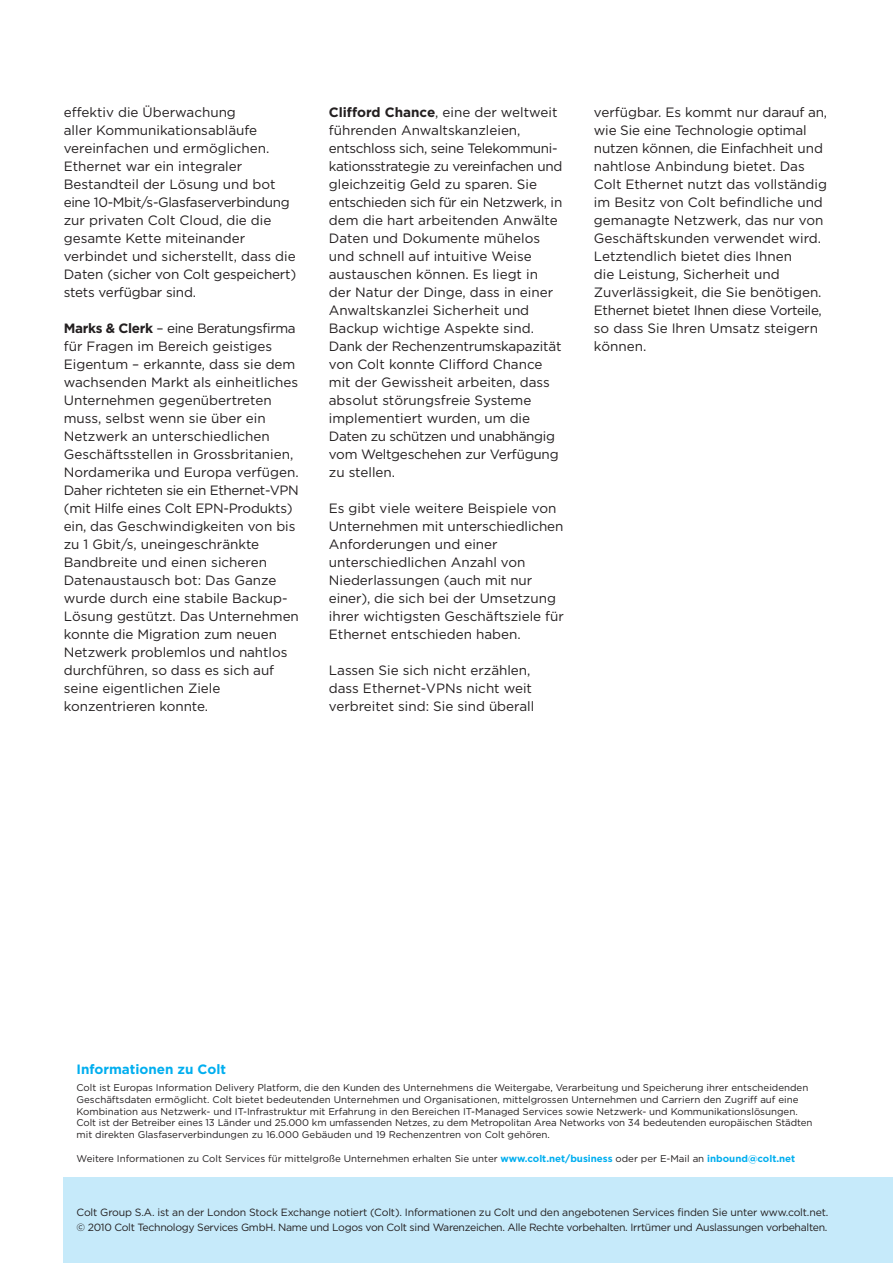
<style>
.page{position:relative;width:893px;height:1263px;background:#fff}
.page>*{position:absolute;margin:0;border:0;box-sizing:border-box;transform-origin:0 0}
.t1{font:13.5px/18px "Gotham";color:#231f20}
.t2{font:700 13.5px "Gotham";color:#00aeef}
.t3{font:10.5px/15px "Gotham";letter-spacing:-.03em;color:#231f20}
.t4{font:9.75px/11.7px "Gotham";color:#231f20}
.s1{font-weight:700}
.s2{font-weight:700;color:#00aeef}
</style>
<div class="page">
<div style="left:64px;top:1178px;width:829px;height:85px;background:#c6eafa"></div>
<p class="t1" style="left:64px;top:103px;width:234px">effektiv die Überwachung<br>aller Kommunikationsabläufe vereinfachen und ermöglichen.<br>Ethernet war ein integraler<br>Bestandteil der Lösung und bot eine 10-Mbit/s-Glasfaserverbindung zur privaten Colt Cloud, die die gesamte Kette miteinander verbindet und sicherstellt, dass die<br>Daten (sicher von Colt gespeichert) stets verfügbar sind.</p>
<p class="t1" style="left:64px;top:319px;width:237px"><span class="s1">Marks &amp; Clerk</span> – eine Beratungsfirma für Fragen im Bereich geistiges<br>Eigentum – erkannte, dass sie dem wachsenden Markt als einheitliches<br>Unternehmen gegenübertreten muss, selbst wenn sie über ein<br>Netzwerk an unterschiedlichen<br>Geschäftsstellen in Grossbritanien,<br>Nordamerika und Europa verfügen.<br>Daher richteten sie ein Ethernet-VPN (mit Hilfe eines Colt EPN-Produkts) ein, das Geschwindigkeiten von bis zu 1 Gbit/s, uneingeschränkte<br>Bandbreite und einen sicheren<br>Datenaustausch bot: Das Ganze wurde durch eine stabile Backup-<br>Lösung gestützt. Das Unternehmen konnte die Migration zum neuen<br>Netzwerk problemlos und nahtlos durchführen, so dass es sich auf seine eigentlichen Ziele konzentrieren konnte.</p>
<p class="t1" style="left:329px;top:103px;width:235px"><span class="s1">Clifford Chance</span>, eine der weltweit führenden Anwaltskanzleien, entschloss sich, seine Telekommuni&shy;kationsstrategie zu vereinfachen und gleichzeitig Geld zu sparen. Sie entschieden sich für ein Netzwerk, in dem die hart arbeitenden Anwälte<br>Daten und Dokumente mühelos und schnell auf intuitive Weise austauschen können. Es liegt in der Natur der Dinge, dass in einer<br>Anwaltskanzlei Sicherheit und<br>Backup wichtige Aspekte sind.<br>Dank der Rechenzentrumskapazität von Colt konnte Clifford Chance mit der Gewissheit arbeiten, dass absolut störungsfreie Systeme implementiert wurden, um die<br>Daten zu schützen und unabhängig vom Weltgeschehen zur Verfügung zu stellen.</p>
<p class="t1" style="left:329px;top:499px;width:237px">Es gibt viele weitere Beispiele von<br>Unternehmen mit unterschiedlichen<br>Anforderungen und einer unterschiedlichen Anzahl von<br>Niederlassungen (auch mit nur einer), die sich bei der Umsetzung ihrer wichtigsten Geschäftsziele für<br>Ethernet entschieden haben.</p>
<p class="t1" style="left:329px;top:661px;width:207px">Lassen Sie sich nicht erzählen, dass Ethernet-VPNs nicht weit verbreitet sind: Sie sind überall</p>
<p class="t1" style="left:594px;top:103px;width:235px">verfügbar. Es kommt nur darauf an, wie Sie eine Technologie optimal nutzen können, die Einfachheit und nahtlose Anbindung bietet. Das<br>Colt Ethernet nutzt das vollständig im Besitz von Colt befindliche und gemanagte Netzwerk, das nur von<br>Geschäftskunden verwendet wird.<br>Letztendlich bietet dies Ihnen<br>die Leistung, Sicherheit und<br>Zuverlässigkeit, die Sie benötigen.<br>Ethernet bietet Ihnen diese Vorteile, so dass Sie Ihren Umsatz steigern können.</p>
<p class="t2" style="left:77px;top:1061px;width:151px">Informationen zu Colt</p>
<p class="t4" style="left:77px;top:1082px;width:737px">Colt ist Europas Information Delivery Platform, die den Kunden des Unternehmens die Weitergabe, Verarbeitung und Speicherung ihrer entscheidenden Geschäftsdaten ermöglicht. Colt bietet bedeutenden Unternehmen und Organisationen, mittelgrossen Unternehmen und Carriern den Zugriff auf eine Kombination aus Netzwerk- und IT-Infrastruktur mit Erfahrung in den Bereichen IT-Managed Services sowie Netzwerk- und Kommunikationslösungen.<br>Colt ist der Betreiber eines 13 Länder und 25.000 km umfassenden Netzes, zu dem Metropolitan Area Networks von 34 bedeutenden europäischen Städten mit direkten Glasfaserverbindungen zu 16.000 Gebäuden und 19 Rechenzentren von Colt gehören.</p>
<p class="t4" style="left:77px;top:1152px;width:720px">Weitere Informationen zu Colt Services für mittelgroße Unternehmen erhalten Sie unter <span class="s2">www.colt.net/business</span> oder per E-Mail an <span class="s2">inbound@colt.net</span></p>
<p class="t3" style="left:77px;top:1205px;width:753px">Colt Group S.A. ist an der London Stock Exchange notiert (Colt). Informationen zu Colt und den angebotenen Services finden Sie unter www.colt.net. © 2010 Colt Technology Services GmbH. Name und Logos von Colt sind Warenzeichen. Alle Rechte vorbehalten. Irrtümer und Auslassungen vorbehalten.</p>
</div>
